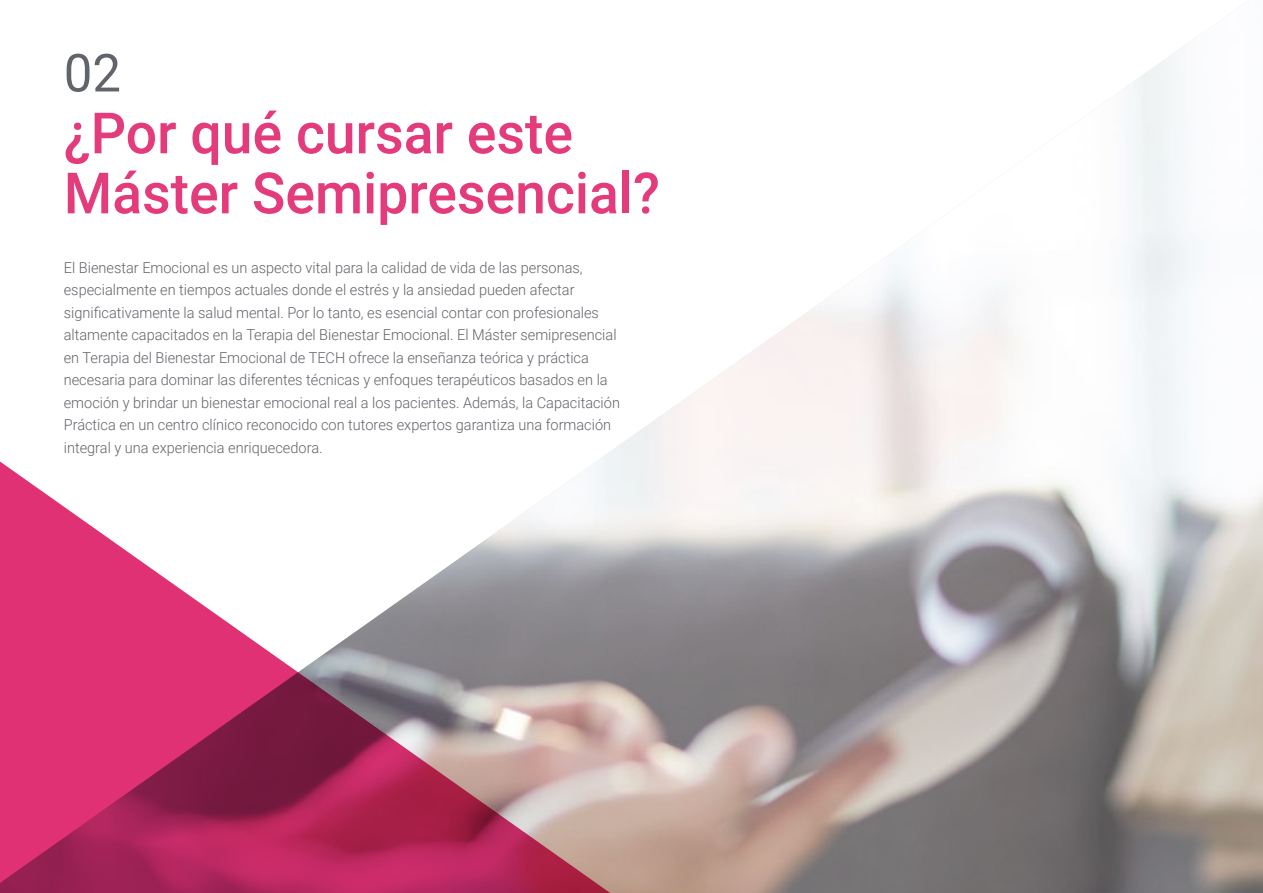
<style>
.page{position:relative;width:1263px;height:893px;background:#fff}
.page>*{position:absolute;margin:0;border:0;box-sizing:border-box;transform-origin:0 0}
.t1{font:500 57px/60px "Roboto";color:#e33b7b}
.t2{font:52.5px "Roboto";color:#61646a}
.t3{font:300 15px/22.5px "Roboto";color:#61646a}
</style>
<div class="page">
<img style="left:618px;top:38px;width:645px;height:855px">
<svg style="left:0;top:446px;width:640px;height:447px"></svg>
<h2 class="t2" style="left:64px;top:36px;width:59px">02</h2>
<h1 class="t1" style="left:64px;top:101px;width:597px">¿Por qué cursar este<br>Máster Semipresencial?</h1>
<p class="t3" style="left:64px;top:255px;width:558px">El Bienestar Emocional es un aspecto vital para la calidad de vida de las personas, especialmente en tiempos actuales donde el estrés y la ansiedad pueden afectar significativamente la salud mental. Por lo tanto, es esencial contar con profesionales altamente capacitados en la Terapia del Bienestar Emocional. El Máster semipresencial en Terapia del Bienestar Emocional de TECH ofrece la enseñanza teórica y práctica necesaria para dominar las diferentes técnicas y enfoques terapéuticos basados en la emoción y brindar un bienestar emocional real a los pacientes. Además, la Capacitación Práctica en un centro clínico reconocido con tutores expertos garantiza una formación integral y una experiencia enriquecedora.</p>
</div>
